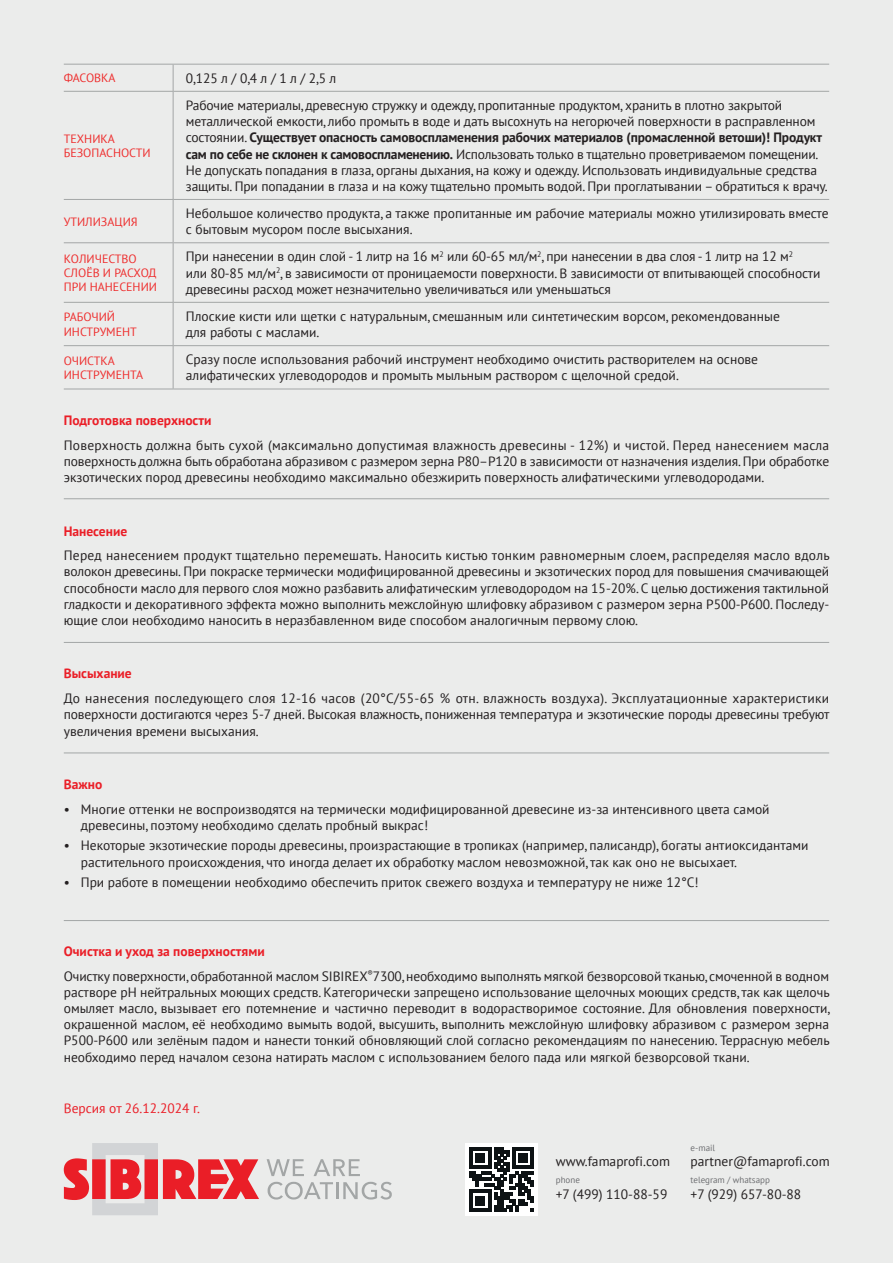
<style>
.page{position:relative;width:893px;height:1263px;background:#ebeceb}
.page>*{position:absolute;margin:0;border:0;box-sizing:border-box;transform-origin:0 0}
.t1{font:13.5px/16.2px "PT Sans";color:#231f20}
.t2{font:700 13.5px "PT Sans";color:#ea1e27}
.t3{font:13.5px "PT Sans";color:#ea1e27}
.t4{font:12px/14.4px "PT Sans";color:#ee2d2d}
.t5{font:9px "PT Sans";color:#6c6d70}
.s1{font-weight:700}
.s2{font-weight:700;color:#ea1e27}
</style>
<div class="page">
<svg style="left:267px;top:1159px;width:37px;height:17px"></svg>
<svg style="left:314px;top:1159px;width:46px;height:17px"></svg>
<svg style="left:268px;top:1182px;width:124px;height:17px"></svg>
<svg style="left:64px;top:1143px;width:195px;height:72px"></svg>
<div style="left:466px;top:1143px;width:72px;height:72px;background:#fff"></div>
<svg style="left:470px;top:1147px;width:64px;height:64px"></svg>
<hr style="left:64px;top:64px;width:109px;height:1px;background:#a3a6a6">
<hr style="left:173px;top:64px;width:656px;height:1px;background:#a3a6a6">
<svg style="left:173px;top:65px;width:1px;height:26px"></svg>
<hr style="left:64px;top:91px;width:109px;height:1px;background:#a3a6a6">
<hr style="left:173px;top:91px;width:656px;height:1px;background:#a3a6a6">
<hr style="left:173px;top:92px;width:1px;height:107px;background:#a3a6a6">
<hr style="left:64px;top:199px;width:109px;height:1px;background:#a3a6a6">
<hr style="left:173px;top:199px;width:656px;height:1px;background:#a3a6a6">
<hr style="left:173px;top:200px;width:1px;height:42px;background:#a3a6a6">
<hr style="left:64px;top:242px;width:109px;height:1px;background:#a3a6a6">
<hr style="left:173px;top:242px;width:656px;height:1px;background:#a3a6a6">
<hr style="left:173px;top:243px;width:1px;height:59px;background:#a3a6a6">
<hr style="left:64px;top:302px;width:109px;height:1px;background:#a3a6a6">
<hr style="left:173px;top:302px;width:656px;height:1px;background:#a3a6a6">
<hr style="left:173px;top:303px;width:1px;height:42px;background:#a3a6a6">
<hr style="left:64px;top:345px;width:109px;height:1px;background:#a3a6a6">
<hr style="left:173px;top:345px;width:656px;height:1px;background:#a3a6a6">
<hr style="left:173px;top:346px;width:1px;height:43px;background:#a3a6a6">
<hr style="left:64px;top:389px;width:109px;height:1px;background:#a3a6a6">
<hr style="left:173px;top:389px;width:656px;height:1px;background:#a3a6a6">
<hr style="left:64px;top:498px;width:765px;height:1px;background:#a3a6a6">
<hr style="left:64px;top:642px;width:765px;height:1px;background:#a3a6a6">
<hr style="left:64px;top:752px;width:765px;height:1px;background:#a3a6a6">
<hr style="left:64px;top:920px;width:765px;height:1px;background:#a3a6a6">
<p class="t4" style="left:64px;top:71px;width:53px">ФАСОВКА</p>
<p class="t1" style="left:186px;top:70px;width:152px">0,125 л / 0,4 л / 1 л / 2,5 л</p>
<p class="t4" style="left:64px;top:131px;width:88px">ТЕХНИКА<br>БЕЗОПАСНОСТИ</p>
<p class="t1" style="left:186px;top:97px;width:643px">Рабочие материалы, древесную стружку и одежду, пропитанные продуктом, хранить в плотно закрытой металлической емкости, либо промыть в воде и дать высохнуть на негорючей поверхности в расправленном состоянии. <span class="s1">Существует опасность самовоспламенения рабочих материалов (промасленной ветоши)! Продукт сам по себе не склонен к самовоспламенению.</span> Использовать только в тщательно проветриваемом помещении.<br>Не допускать попадания в глаза, органы дыхания, на кожу и одежду. Использовать индивидуальные средства защиты. При попадании в глаза и на кожу тщательно промыть водой. При проглатывании – обратиться к врачу.</p>
<p class="t4" style="left:64px;top:214px;width:75px">УТИЛИЗАЦИЯ</p>
<p class="t1" style="left:186px;top:205px;width:644px">Небольшое количество продукта, а также пропитанные им рабочие материалы можно утилизировать вместе с бытовым мусором после высыхания.</p>
<p class="t4" style="left:64px;top:251px;width:95px">КОЛИЧЕСТВО<br>СЛОЁВ И РАСХОД<br>ПРИ НАНЕСЕНИИ</p>
<p class="t1" style="left:186px;top:248px;width:636px">При нанесении в один слой - 1 литр на 16 м<sup>2</sup> или 60-65 мл/м<sup>2</sup>, при нанесении в два слоя - 1 литр на 12 м<sup>2<br></sup>или 80-85 мл/м<sup>2</sup>, в зависимости от проницаемости поверхности. В зависимости от впитывающей способности древесины расход может незначительно увеличиваться или уменьшаться</p>
<p class="t4" style="left:64px;top:310px;width:75px">РАБОЧИЙ<br>ИНСТРУМЕНТ</p>
<p class="t1" style="left:186px;top:308px;width:596px">Плоские кисти или щетки с натуральным, смешанным или синтетическим ворсом, рекомендованные для работы с маслами.</p>
<p class="t4" style="left:64px;top:353px;width:81px">ОЧИСТКА<br>ИНСТРУМЕНТА</p>
<p class="t1" style="left:186px;top:351px;width:574px">Сразу после использования рабочий инструмент необходимо очистить растворителем на основе алифатических углеводородов и промыть мыльным раствором с щелочной средой.</p>
<p class="t2" style="left:64px;top:411px;width:149px">Подготовка поверхности</p>
<p class="t1" style="left:64px;top:437px;width:767px;text-align:justify">Поверхность должна быть сухой (максимально допустимая влажность древесины - 12%) и чистой. Перед нанесением масла поверхность должна быть обработана абразивом с размером зерна P80–P120 в зависимости от назначения изделия. При обработке экзотических пород древесины необходимо максимально обезжирить поверхность алифатическими углеводородами.</p>
<p class="t2" style="left:64px;top:522px;width:65px">Нанесение</p>
<p class="t1" style="left:64px;top:547px;width:767px;text-align:justify">Перед нанесением продукт тщательно перемешать. Наносить кистью тонким равномерным слоем, распределяя масло вдоль волокон древесины. При покраске термически модифицированной древесины и экзотических пород для повышения смачивающей способности масло для первого слоя можно разбавить алифатическим углеводородом на 15-20%. С целью достижения тактильной гладкости и декоративного эффекта можно выполнить межслойную шлифовку абразивом с размером зерна P500-P600. Последу&shy;ющие слои необходимо наносить в неразбавленном виде способом аналогичным первому слою.</p>
<p class="t2" style="left:64px;top:665px;width:70px">Высыхание</p>
<p class="t1" style="left:64px;top:690px;width:767px;text-align:justify">До нанесения последующего слоя 12-16 часов (20°C/55-65 % отн. влажность воздуха). Эксплуатационные характеристики поверхности достигаются через 5-7 дней. Высокая влажность, пониженная температура и экзотические породы древесины требуют увеличения времени высыхания.</p>
<p class="t2" style="left:64px;top:775px;width:40px">Важно</p>
<p class="t1" style="left:81px;top:800px;width:690px;text-indent:-17px">• Многие оттенки не воспроизводятся на термически модифицированной древесине из-за интенсивного цвета самой древесины, поэтому необходимо сделать пробный выкрас!</p>
<p class="t1" style="left:81px;top:837px;width:729px;text-indent:-17px">• Некоторые экзотические породы древесины, произрастающие в тропиках (например, палисандр), богаты антиоксидантами растительного происхождения, что иногда делает их обработку маслом невозможной, так как оно не высыхает.</p>
<p class="t1" style="left:64px;top:874px;width:636px">• При работе в помещении необходимо обеспечить приток свежего воздуха и температуру не ниже 12°C!</p>
<p class="t1" style="left:64px;top:938px;width:767px;line-height:24.8px"><span class="s2">Очистка и уход за поверхностями<br></span>Очистку поверхности, обработанной маслом SIBIREX<sup>®</sup>7300, необходимо выполнять мягкой безворсовой тканью, смоченной в водном</p>
<p class="t1" style="left:64px;top:983px;width:768px;text-align:justify">растворе рН нейтральных моющих средств. Категорически запрещено использование щелочных моющих средств, так как щелочь омыляет масло, вызывает его потемнение и частично переводит в водорастворимое состояние. Для обновления поверхности, окрашенной маслом, её необходимо вымыть водой, высушить, выполнить межслойную шлифовку абразивом с размером зерна P500-Р600 или зелёным падом и нанести тонкий обновляющий слой согласно рекомендациям по нанесению. Террасную мебель необходимо перед началом сезона натирать маслом с использованием белого пада или мягкой безворсовой ткани.</p>
<p class="t3" style="left:64px;top:1099px;width:138px">Версия от 26.12.2024 г.</p>
<p class="t5" style="left:691px;top:1142px;width:26px">e-mail</p>
<p class="t1" style="left:556px;top:1153px;width:116px">www.famaprofi.com</p>
<p class="t1" style="left:691px;top:1153px;width:141px">partner@famaprofi.com</p>
<p class="t5" style="left:556px;top:1174px;width:26px">phone</p>
<p class="t1" style="left:556px;top:1186px;width:113px">+7 (499) 110-88-59</p>
<p class="t5" style="left:691px;top:1174px;width:81px">telegram / whatsapp</p>
<p class="t1" style="left:691px;top:1186px;width:112px">+7 (929) 657-80-88</p>
</div>
